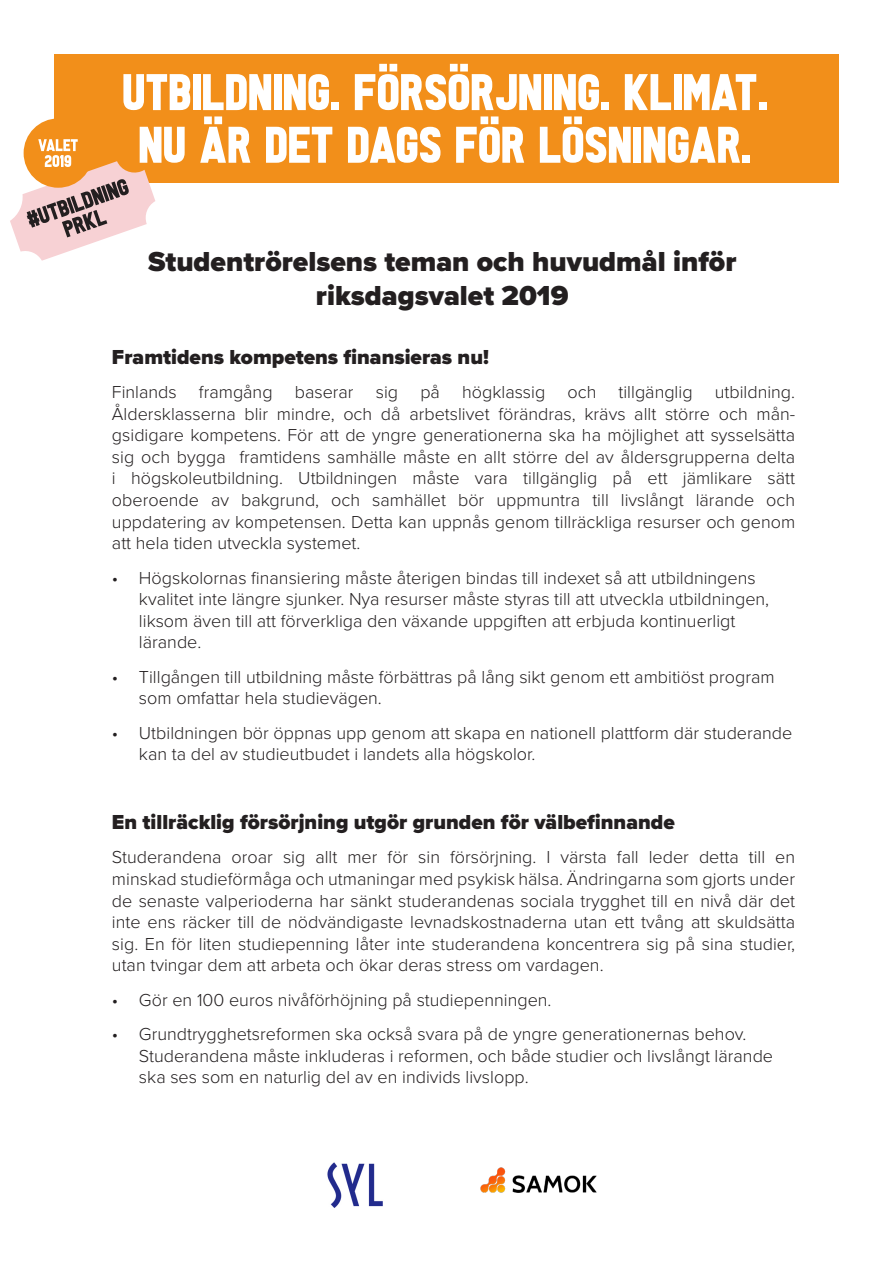
<style>
.page{position:relative;width:893px;height:1263px;background:#fff}
.page>*{position:absolute;margin:0;border:0;box-sizing:border-box;transform-origin:0 0}
.t1{font:52.65px/52.7px "Tabloid Scuzzball";color:#fff;text-align:center}
.perus_1{font:900 28.5px/34.2px "Proxima Nova";color:#231f20;text-align:center}
.otsikko_2{font:900 21px "Proxima Nova";color:#231f20}
.Kappaletyyli_1{font:300 18px/21.6px "Proxima Nova";color:#231f20}
</style>
<div class="page">
<div style="left:54px;top:54px;width:785px;height:129px;background:#f28f1a"></div>
<div style="left:24px;top:118px;width:69px;height:70px;background:#f28f1a;border-radius:50%"></div>
<svg style="left:10px;top:139px;width:145px;height:122px"></svg>
<img style="left:480px;top:1167px;width:117px;height:26px">
<img style="left:327px;top:1162px;width:56px;height:46px">
<p class="t1" style="left:123px;top:64px;width:647px">UTBILDNING. FÖRSÖRJNING. KLIMAT.<br>NU ÄR DET DAGS FÖR LÖSNINGAR.</p>
<p class="perus_1" style="left:148px;top:244px;width:590px">Studentrörelsens teman och huvudmål inför riksdagsvalet 2019</p>
<p class="otsikko_2" style="left:112px;top:341px;width:378px">Framtidens kompetens finansieras nu!</p>
<p class="Kappaletyyli_1" style="left:112px;top:380px;width:685px;text-align:justify">Finlands framgång baserar sig på högklassig och tillgänglig utbildning.<br>Åldersklasserna blir mindre, och då arbetslivet förändras, krävs allt större och mån&shy;gsidigare kompetens. För att de yngre generationerna ska ha möjlighet att sysselsätta sig och bygga framtidens samhälle måste en allt större del av åldersgrupperna delta i högskoleutbildning. Utbildningen måste vara tillgänglig på ett jämlikare sätt oberoende av bakgrund, och samhället bör uppmuntra till livslångt lärande och uppdatering av kompetensen. Detta kan uppnås genom tillräckliga resurser och genom att hela tiden utveckla systemet.</p>
<p class="Kappaletyyli_1" style="left:139px;top:566px;width:632px;text-indent:-27px">• Högskolornas finansiering måste återigen bindas till indexet så att utbildningens kvalitet inte längre sjunker. Nya resurser måste styras till att utveckla utbildningen, liksom även till att förverkliga den växande uppgiften att erbjuda kontinuerligt lärande.</p>
<p class="Kappaletyyli_1" style="left:139px;top:665px;width:637px;text-indent:-27px">• Tillgången till utbildning måste förbättras på lång sikt genom ett ambitiöst program som omfattar hela studievägen.</p>
<p class="Kappaletyyli_1" style="left:139px;top:721px;width:655px;text-indent:-27px">• Utbildningen bör öppnas upp genom att skapa en nationell plattform där studerande kan ta del av studieutbudet i landets alla högskolor.</p>
<p class="otsikko_2" style="left:112px;top:806px;width:564px">En tillräcklig försörjning utgör grunden för välbefinnande</p>
<p class="Kappaletyyli_1" style="left:112px;top:846px;width:685px;text-align:justify">Studerandena oroar sig allt mer för sin försörjning. I värsta fall leder detta till en minskad studieförmåga och utmaningar med psykisk hälsa. Ändringarna som gjorts under de senaste valperioderna har sänkt studerandenas sociala trygghet till en nivå där det inte ens räcker till de nödvändigaste levnadskostnaderna utan ett tvång att skuldsätta sig. En för liten studiepenning låter inte studerandena koncentrera sig på sina studier, utan tvingar dem att arbeta och ökar deras stress om vardagen.</p>
<p class="Kappaletyyli_1" style="left:112px;top:988px;width:441px">• Gör en 100 euros nivåförhöjning på studiepenningen.</p>
<p class="Kappaletyyli_1" style="left:139px;top:1022px;width:636px;text-indent:-27px">• Grundtrygghetsreformen ska också svara på de yngre generationernas behov.<br>Studerandena måste inkluderas i reformen, och både studier och livslångt lärande ska ses som en naturlig del av en individs livslopp.</p>
</div>
